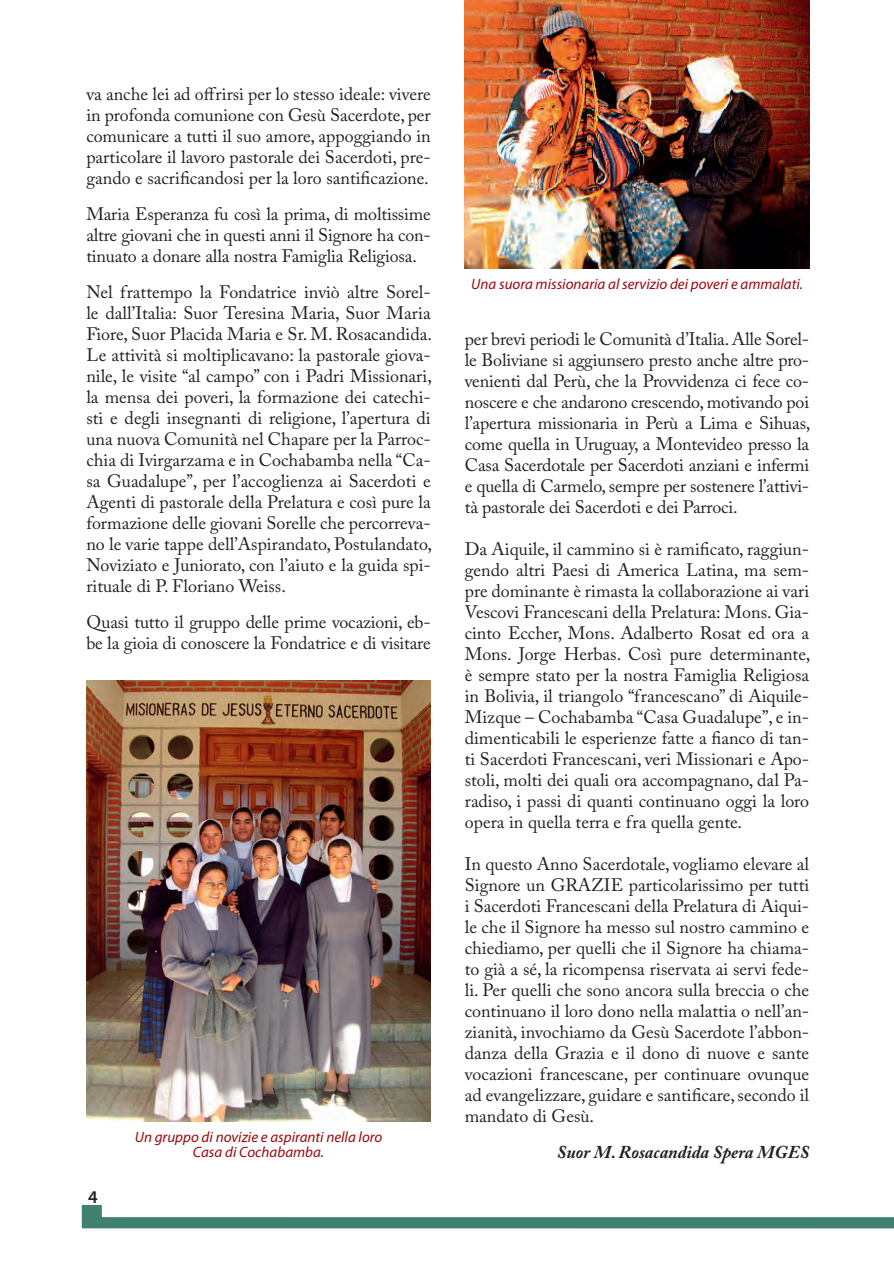
<style>
.page{position:relative;width:894px;height:1264px;background:#fff}
.page>*{position:absolute;margin:0;border:0;box-sizing:border-box;transform-origin:0 0}
.t1{font:18px/21px "Adobe Caslon Pro";letter-spacing:-.005em;color:#231f20;text-align:justify}
.t2{font:italic 700 18px "Adobe Caslon Pro";color:#231f20}
.t3{font:600 18px "Myriad Pro";color:#231f20}
.t4{font:italic 15px/15px "Myriad Pro";color:#9d070d;text-align:center}
</style>
<div class="page">
<svg style="left:82px;top:1205px;width:812px;height:23px"></svg>
<img style="left:86px;top:680px;width:345px;height:442px">
<img style="left:465px;top:0;width:344px;height:269px">
<p class="t1" style="left:86px;top:83px;width:346px">va anche lei ad offrirsi per lo stesso ideale: vivere in profonda comunione con Gesù Sacerdote, per comunicare a tutti il suo amore, appoggiando in particolare il lavoro pastorale dei Sacerdoti, pre&shy;gando e sacrificandosi per la loro santificazione.</p>
<p class="t1" style="left:86px;top:203px;width:346px">Maria Esperanza fu così la prima, di moltissime altre giovani che in questi anni il Signore ha con&shy;tinuato a donare alla nostra Famiglia Religiosa.</p>
<p class="t1" style="left:86px;top:281px;width:347px">Nel frattempo la Fondatrice inviò altre Sorel&shy;le dall’Italia: Suor Teresina Maria, Suor Maria Fiore, Suor Placida Maria e Sr. M. Rosacandida.<br>Le attività si moltiplicavano: la pastorale giova&shy;nile, le visite “al campo” con i Padri Missionari, la mensa dei poveri, la formazione dei catechi&shy;sti e degli insegnanti di religione, l’apertura di una nuova Comunità nel Chapare per la Parroc&shy;chia di Ivirgarzama e in Cochabamba nella “Ca&shy;sa Guadalupe”, per l’accoglienza ai Sacerdoti e Agenti di pastorale della Prelatura e così pure la formazione delle giovani Sorelle che percorreva&shy;no le varie tappe dell’Aspirandato, Postulandato, Noviziato e Juniorato, con l’aiuto e la guida spi&shy;rituale di P. Floriano Weiss.</p>
<p class="t1" style="left:86px;top:611px;width:346px">Quasi tutto il gruppo delle prime vocazioni, eb&shy;be la gioia di conoscere la Fondatrice e di visitare</p>
<p class="t3" style="left:88px;top:1185px;width:11px">4</p>
<p class="t4" style="left:135px;top:1129px;width:249px">Un gruppo di novizie e aspiranti nella loro<br>Casa di Cochabamba.</p>
<p class="t4" style="left:471px;top:276px;width:333px">Una suora missionaria al servizio dei poveri e ammalati.</p>
<p class="t1" style="left:465px;top:328px;width:347px">per brevi periodi le Comunità d’Italia. Alle Sorel&shy;le Boliviane si aggiunsero presto anche altre pro&shy;venienti dal Perù, che la Provvidenza ci fece co&shy;noscere e che andarono crescendo, motivando poi l’apertura missionaria in Perù a Lima e Sihuas, come quella in Uruguay, a Montevideo presso la Casa Sacerdotale per Sacerdoti anziani e infermi e quella di Carmelo, sempre per sostenere l’attivi&shy;tà pastorale dei Sacerdoti e dei Parroci.</p>
<p class="t1" style="left:465px;top:538px;width:347px">Da Aiquile, il cammino si è ramificato, raggiun&shy;gendo altri Paesi di America Latina, ma sem&shy;pre dominante è rimasta la collaborazione ai vari Vescovi Francescani della Prelatura: Mons. Gia&shy;cinto Eccher, Mons. Adalberto Rosat ed ora a Mons. Jorge Herbas. Così pure determinante, è sempre stato per la nostra Famiglia Religiosa in Bolivia, il triangolo “francescano” di Aiquile-Mizque – Cochabamba “Casa Guadalupe”, e in&shy;dimenticabili le esperienze fatte a fianco di tan&shy;ti Sacerdoti Francescani, veri Missionari e Apo&shy;stoli, molti dei quali ora accompagnano, dal Pa&shy;radiso, i passi di quanti continuano oggi la loro opera in quella terra e fra quella gente.</p>
<p class="t1" style="left:465px;top:853px;width:346px">In questo Anno Sacerdotale, vogliamo elevare al Signore un GRAZIE particolarissimo per tutti i Sacerdoti Francescani della Prelatura di Aiqui&shy;le che il Signore ha messo sul nostro cammino e chiediamo, per quelli che il Signore ha chiama&shy;to già a sé, la ricompensa riservata ai servi fede&shy;li. Per quelli che sono ancora sulla breccia o che continuano il loro dono nella malattia o nell’an&shy;zianità, invochiamo da Gesù Sacerdote l’abbon&shy;danza della Grazia e il dono di nuove e sante vocazioni francescane, per continuare ovunque ad evangelizzare, guidare e santificare, secondo il mandato di Gesù.</p>
<p class="t2" style="left:557px;top:1141px;width:254px">Suor M. Rosacandida Spera MGES</p>
</div>
